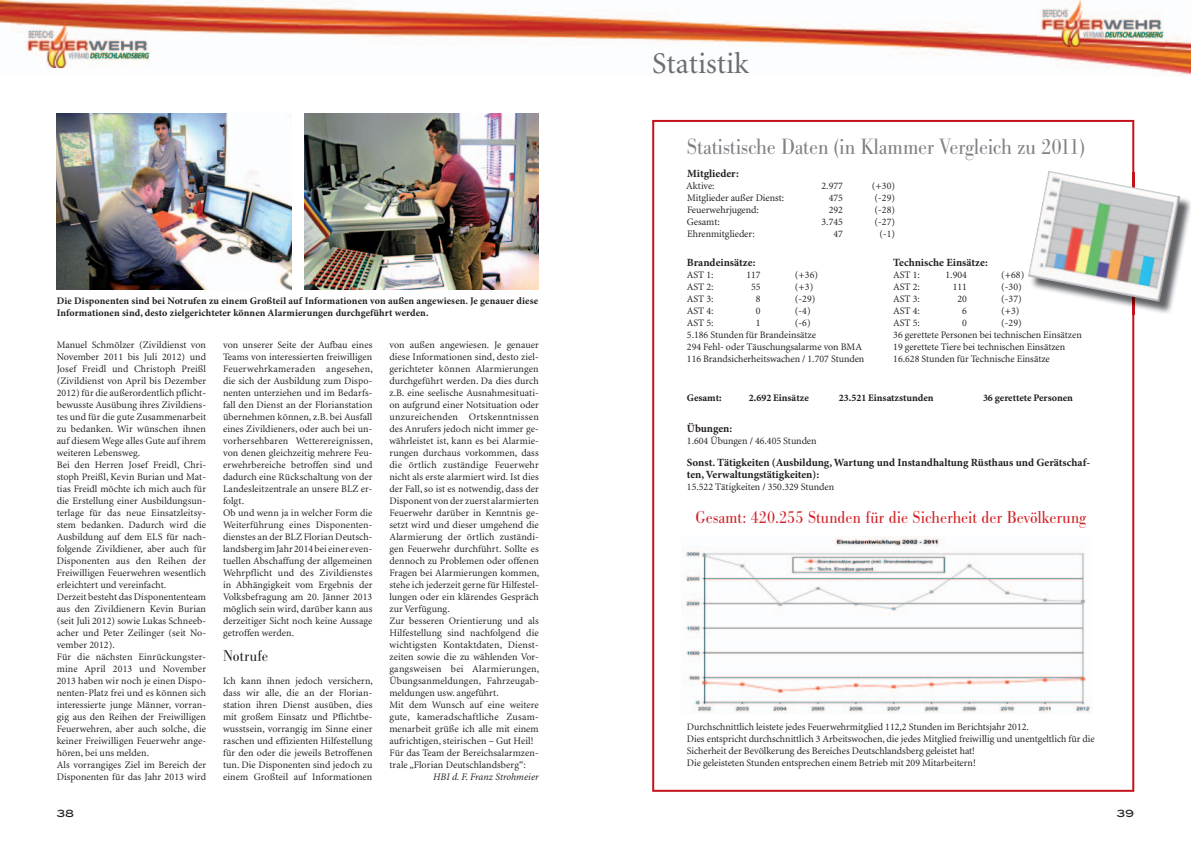
<style>
.page{position:relative;width:1191px;height:842px;background:#fff}
.page>*{position:absolute;margin:0;border:0;box-sizing:border-box;transform-origin:0 0}
.t1{font:30px "Minion";color:#6c6d70}
.t2{font:23px "URW Bodoni T Ligh Extr Narr";letter-spacing:-.01em;color:#808285}
.t3{font:18px "URW Bodoni T Ligh Extr Narr";color:#d1232a}
.t4{font:16.2px "URW Bodoni T Ligh Extr Narr";letter-spacing:.005em;color:#231f20}
.t5{font:700 11px/12px "Minion Pro";color:#231f20}
.t6{font:10px/12px "Minion MM 367 585 10";letter-spacing:.005em;color:#231f20}
.t7{font:700 10px/12px "Minion Pro";letter-spacing:.01em;color:#231f20}
.t8{font:10px "Minion MM 620 585 10";color:#231f20}
.t9{font:10px "Minion MM It 367 585 10";letter-spacing:.005em;color:#231f20}
.t10{font:500 10px "Blair ITC";color:#231f20}
</style>
<div class="page">
<img style="left:0;top:0;width:1191px;height:76px">
<svg style="left:652px;top:120px;width:482px;height:672px"></svg>
<img style="left:1029px;top:198px;width:162px;height:116px">
<img style="left:1132px;top:302px;width:2px;height:12px">
<img style="left:1028px;top:171px;width:152px;height:131px">
<img style="left:682px;top:536px;width:410px;height:177px">
<img style="left:1037px;top:0;width:127px;height:47px">
<img style="left:23px;top:21px;width:127px;height:46px">
<img style="left:57px;top:113px;width:234px;height:177px">
<img style="left:304px;top:113px;width:235px;height:177px">
<h1 class="t1" style="left:652px;top:49px;width:98px">Statistik</h1>
<p class="t7" style="left:57px;top:295px;width:483px">Die Disponenten sind bei Notrufen zu einem Großteil auf Informationen von außen angewiesen. Je genauer diese<br>Informationen sind, desto zielgerichteter können Alarmierungen durchgeführt werden.</p>
<p class="t6" style="left:57px;top:339px;width:151px">Manuel Schmölzer (Zivildienst von November 2011 bis Juli 2012) und Josef Freidl und Christoph Preißl (Zivildienst von April bis Dezember 2012) für die außerordentlich pflicht&shy;bewusste Ausübung ihres Zivildiens&shy;tes und für die gute Zusammenarbeit zu bedanken. Wir wünschen ihnen auf diesem Wege alles Gute auf ihrem weiteren Lebensweg.<br>Bei den Herren Josef Freidl, Chri&shy;stoph Preißl, Kevin Burian und Mat&shy;tias Freidl möchte ich mich auch für die Erstellung einer Ausbildungsun&shy;terlage für das neue Einsatzleitsy&shy;stem bedanken. Dadurch wird die Ausbildung auf dem ELS für nach&shy;folgende Zivildiener, aber auch für Disponenten aus den Reihen der Freiwilligen Feuerwehren wesentlich erleichtert und vereinfacht.<br>Derzeit besteht das Disponententeam aus den Zivildienern Kevin Burian (seit Juli 2012) sowie Lukas Schneeb&shy;acher und Peter Zeilinger (seit No&shy;vember 2012).<br>Für die nächsten Einrückungster&shy;mine April 2013 und November 2013 haben wir noch je einen Dispo&shy;nenten-Platz frei und es können sich interessierte junge Männer, vorran&shy;gig aus den Reihen der Freiwilligen Feuerwehren, aber auch solche, die keiner Freiwilligen Feuerwehr ange&shy;hören, bei uns melden.<br>Als vorrangiges Ziel im Bereich der Disponenten für das Jahr 2013 wird</p>
<p class="t6" style="left:223px;top:339px;width:151px">von unserer Seite der Aufbau eines Teams von interessierten freiwilligen Feuerwehrkameraden angesehen, die sich der Ausbildung zum Dispo&shy;nenten unterziehen und im Bedarfs&shy;fall den Dienst an der Florianstation übernehmen können, z.B. bei Ausfall eines Zivildieners, oder auch bei un&shy;vorhersehbaren Wetterereignissen, von denen gleichzeitig mehrere Feu&shy;erwehrbereiche betroffen sind und dadurch eine Rückschaltung von der Landesleitzentrale an unsere BLZ er&shy;folgt.<br>Ob und wenn ja in welcher Form die Weiterführung eines Disponenten&shy;dienstes an der BLZ Florian Deutsch&shy;landsberg im Jahr 2014 bei einer even&shy;tuellen Abschaffung der allgemeinen Wehrpflicht und des Zivildienstes in Abhängigkeit vom Ergebnis der Volksbefragung am 20. Jänner 2013 möglich sein wird, darüber kann aus derzeitiger Sicht noch keine Aussage getroffen werden.</p>
<h3 class="t4" style="left:223px;top:647px;width:46px">Notrufe</h3>
<p class="t6" style="left:223px;top:675px;width:151px;text-align:justify">Ich kann ihnen jedoch versichern, dass wir alle, die an der Florian&shy;station ihren Dienst ausüben, dies mit großem Einsatz und Pflichtbe&shy;wusstsein, vorrangig im Sinne einer raschen und effizienten Hilfestellung für den oder die jeweils Betroffenen tun. Die Disponenten sind jedoch zu einem Großteil auf Informationen</p>
<p class="t6" style="left:389px;top:339px;width:151px">von außen angewiesen. Je genauer diese Informationen sind, desto ziel&shy;gerichteter können Alarmierungen durchgeführt werden. Da dies durch z.B. eine seelische Ausnahmesituati&shy;on aufgrund einer Notsituation oder unzureichenden Ortskenntnissen des Anrufers jedoch nicht immer ge&shy;währleistet ist, kann es bei Alarmie&shy;rungen durchaus vorkommen, dass die örtlich zuständige Feuerwehr nicht als erste alarmiert wird. Ist dies der Fall, so ist es notwendig, dass der Disponent von der zuerst alarmierten Feuerwehr darüber in Kenntnis ge&shy;setzt wird und dieser umgehend die Alarmierung der örtlich zuständi&shy;gen Feuerwehr durchführt. Sollte es dennoch zu Problemen oder offenen Fragen bei Alarmierungen kommen, stehe ich jederzeit gerne für Hilfestel&shy;lungen oder ein klärendes Gespräch zur Verfügung.<br>Zur besseren Orientierung und als Hilfestellung sind nachfolgend die wichtigsten Kontaktdaten, Dienst&shy;zeiten sowie die zu wählenden Vor&shy;gangsweisen bei Alarmierungen, Übungsanmeldungen, Fahrzeugab&shy;meldungen usw. angeführt.<br>Mit dem Wunsch auf eine weitere gute, kameradschaftliche Zusam&shy;menarbeit grüße ich alle mit einem aufrichtigen, steirischen – Gut Heil!<br>Für das Team der Bereichsalarmzen&shy;trale „Florian Deutschlandsberg“:</p>
<p class="t9" style="left:433px;top:772px;width:107px">HBI d. F. Franz Strohmeier</p>
<h2 class="t2" style="left:687px;top:134px;width:399px">Statistische Daten (in Klammer Vergleich zu 2011)</h2>
<p class="t5" style="left:687px;top:168px;width:53px">Mitglieder:</p>
<p class="t6" style="left:686px;top:180px;width:30px">Aktive:</p>
<p class="t6" style="left:821px;top:180px;width:23px">2.977</p>
<p class="t6" style="left:872px;top:180px;width:25px">(+30)</p>
<p class="t6" style="left:687px;top:192px;width:99px">Mitglieder außer Dienst:</p>
<p class="t6" style="left:828px;top:192px;width:16px">475</p>
<p class="t6" style="left:874px;top:192px;width:22px">(-29)</p>
<p class="t6" style="left:687px;top:204px;width:73px">Feuerwehrjugend:</p>
<p class="t6" style="left:828px;top:204px;width:16px">292</p>
<p class="t6" style="left:874px;top:204px;width:22px">(-28)</p>
<p class="t6" style="left:687px;top:216px;width:34px">Gesamt:</p>
<p class="t6" style="left:821px;top:216px;width:23px">3.745</p>
<p class="t6" style="left:874px;top:216px;width:22px">(-27)</p>
<p class="t6" style="left:687px;top:228px;width:69px">Ehrenmitglieder:</p>
<p class="t6" style="left:833px;top:228px;width:11px">47</p>
<p class="t6" style="left:879px;top:228px;width:17px">(-1)</p>
<p class="t5" style="left:687px;top:256px;width:70px">Brandeinsätze:</p>
<p class="t6" style="left:687px;top:269px;width:28px">AST 1:</p>
<p class="t6" style="left:746px;top:269px;width:16px">117</p>
<p class="t6" style="left:795px;top:269px;width:25px">(+36)</p>
<p class="t6" style="left:687px;top:281px;width:28px">AST 2:</p>
<p class="t6" style="left:751px;top:281px;width:11px">55</p>
<p class="t6" style="left:795px;top:281px;width:20px">(+3)</p>
<p class="t6" style="left:687px;top:293px;width:28px">AST 3:</p>
<p class="t6" style="left:756px;top:293px;width:6px">8</p>
<p class="t6" style="left:795px;top:293px;width:22px">(-29)</p>
<p class="t6" style="left:687px;top:305px;width:28px">AST 4:</p>
<p class="t6" style="left:756px;top:305px;width:6px">0</p>
<p class="t6" style="left:795px;top:305px;width:17px">(-4)</p>
<p class="t6" style="left:687px;top:317px;width:28px">AST 5:</p>
<p class="t6" style="left:756px;top:317px;width:6px">1</p>
<p class="t5" style="left:893px;top:256px;width:96px">Technische Einsätze:</p>
<p class="t6" style="left:893px;top:269px;width:28px">AST 1:</p>
<p class="t6" style="left:945px;top:269px;width:23px">1.904</p>
<p class="t6" style="left:1001px;top:269px;width:25px">(+68)</p>
<p class="t6" style="left:893px;top:281px;width:28px">AST 2:</p>
<p class="t6" style="left:952px;top:281px;width:16px">111</p>
<p class="t6" style="left:1001px;top:281px;width:22px">(-30)</p>
<p class="t6" style="left:893px;top:293px;width:28px">AST 3:</p>
<p class="t6" style="left:957px;top:293px;width:11px">20</p>
<p class="t6" style="left:1001px;top:293px;width:22px">(-37)</p>
<p class="t6" style="left:893px;top:305px;width:28px">AST 4:</p>
<p class="t6" style="left:962px;top:305px;width:6px">6</p>
<p class="t6" style="left:1001px;top:305px;width:20px">(+3)</p>
<p class="t6" style="left:893px;top:317px;width:28px">AST 5:</p>
<p class="t6" style="left:962px;top:317px;width:6px">0</p>
<p class="t6" style="left:687px;top:317px;width:179px;text-indent:108px">(-6)<br>5.186 Stunden für Brandeinsätze<br>294 Fehl- oder Täuschungsalarme von BMA<br>116 Brandsicherheitswachen / 1.707 Stunden</p>
<p class="t6" style="left:893px;top:317px;width:190px;text-indent:108px">(-29)<br>36 gerettete Personen bei technischen Einsätzen 19 gerettete Tiere bei technischen Einsätzen 16.628 Stunden für Technische Einsätze</p>
<p class="t8" style="left:687px;top:392px;width:36px">Gesamt:</p>
<p class="t8" style="left:749px;top:392px;width:61px">2.692 Einsätze</p>
<p class="t8" style="left:839px;top:392px;width:96px">23.521 Einsatzstunden</p>
<p class="t8" style="left:983px;top:392px;width:91px">36 gerettete Personen</p>
<p class="t5" style="left:687px;top:422px;width:47px">Übungen:</p>
<p class="t6" style="left:687px;top:435px;width:131px">1.604 Übungen / 46.405 Stunden</p>
<p class="t5" style="left:687px;top:457px;width:405px">Sonst. Tätigkeiten (Ausbildung, Wartung und Instandhaltung Rüsthaus und Gerätschaf&shy;ten, Verwaltungstätigkeiten):</p>
<p class="t6" style="left:687px;top:481px;width:149px">15.522 Tätigkeiten / 350.329 Stunden</p>
<h3 class="t3" style="left:695px;top:507px;width:392px">Gesamt: 420.255 Stunden für die Sicherheit der Bevölkerung</h3>
<p class="t6" style="left:687px;top:720px;width:409px">Durchschnittlich leistete jedes Feuerwehrmitglied 112,2 Stunden im Berichtsjahr 2012.<br>Dies entspricht durchschnittlich 3 Arbeitswochen, die jedes Mitglied freiwillig und unentgeltlich für die Sicherheit der Bevölkerung des Bereiches Deutschlandsberg geleistet hat!<br>Die geleisteten Stunden entsprechen einem Betrieb mit 209 Mitarbeitern!</p>
<p class="t10" style="left:57px;top:807px;width:19px">38</p>
<p class="t10" style="left:1116px;top:807px;width:19px">39</p>
</div>
